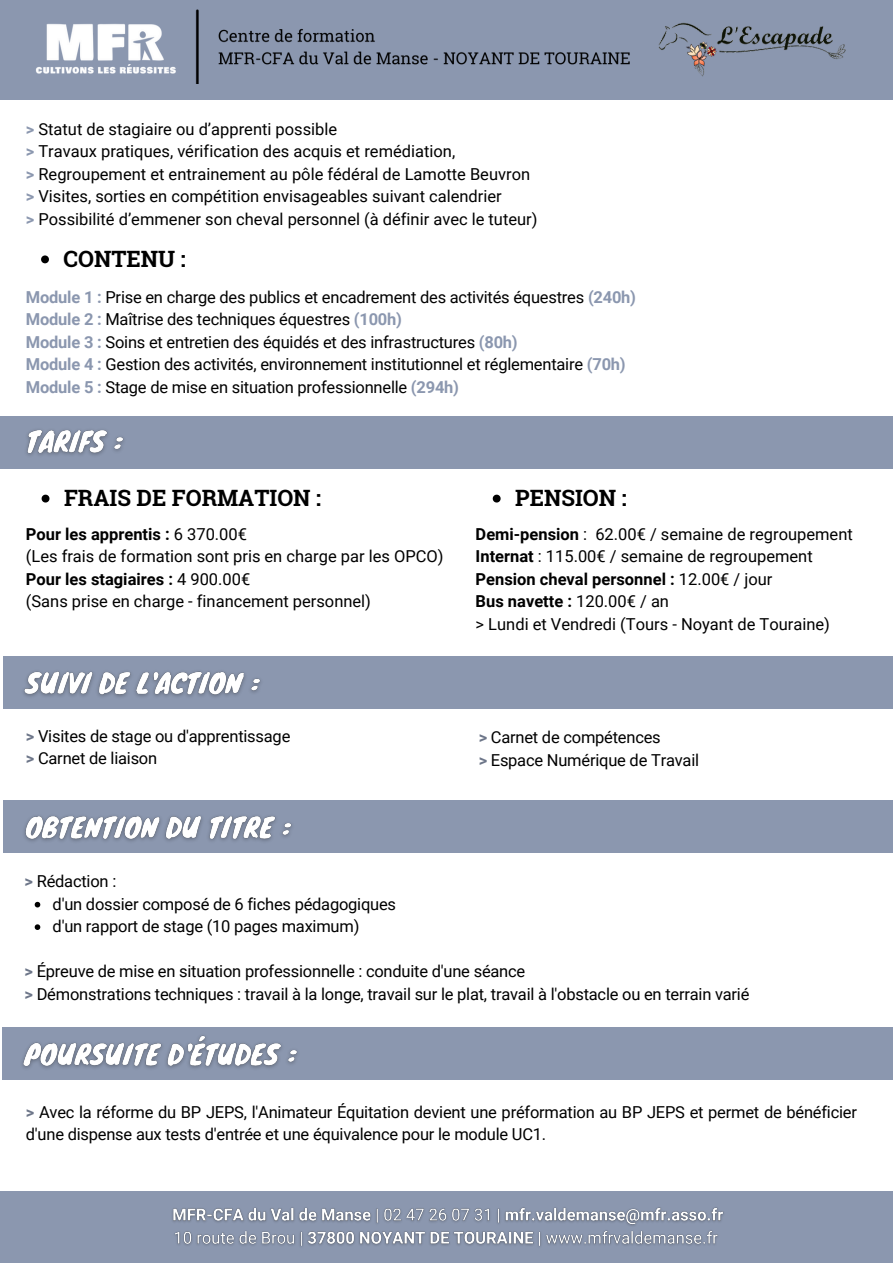
<style>
.page{position:relative;width:893px;height:1264px;background:#fff}
.page>*{position:absolute;margin:0;border:0;box-sizing:border-box;transform-origin:0 0}
.t1{font:700 22.5px "Roboto Slab";color:#000}
.t2{font:16.5px/22.5px "Roboto";letter-spacing:-.01em;color:#000}
.t3{font:700 16.5px "Roboto";color:#000}
.s1{font-weight:700;color:#8b97af}
.s2{font-weight:400}
.s3{font-weight:700}
.s4{font-weight:700;color:#6d7689}
</style>
<div class="page">
<div style="left:0;top:1191px;width:892px;height:71px;background:#8b97af"></div>
<div style="left:3px;top:656px;width:889px;height:52px;background:#8b97af"></div>
<img style="left:18px;top:671px;width:256px;height:38px">
<svg style="left:41px;top:255px;width:8px;height:8px"></svg>
<img style="left:172px;top:1207px;width:552px;height:39px">
<div style="left:0;top:416px;width:892px;height:52px;background:#8b97af"></div>
<img style="left:19px;top:430px;width:118px;height:39px">
<svg style="left:42px;top:494px;width:7px;height:8px"></svg>
<svg style="left:492px;top:494px;width:8px;height:8px"></svg>
<div style="left:3px;top:800px;width:889px;height:52px;background:#8b97af"></div>
<img style="left:18px;top:815px;width:287px;height:38px">
<div style="left:2px;top:1027px;width:890px;height:52px;background:#8b97af"></div>
<img style="left:17px;top:1035px;width:294px;height:45px">
<svg style="left:35px;top:901px;width:5px;height:6px"></svg>
<svg style="left:35px;top:924px;width:5px;height:6px"></svg>
<div style="left:0;top:0;width:892px;height:99px;background:#8b97af"></div>
<img style="left:36px;top:9px;width:594px;height:74px">
<img style="left:658px;top:22px;width:188px;height:55px">
<p class="t2" style="left:26px;top:118px;width:313px"><span class="s1">&gt;</span> Statut de stagiaire ou d’apprenti possible</p>
<p class="t2" style="left:26px;top:140px;width:431px"><span class="s1">&gt;</span> Travaux pratiques, vérification des acquis et remédiation,</p>
<p class="t2" style="left:26px;top:163px;width:505px"><span class="s1">&gt;</span> Regroupement et entrainement au pôle fédéral de Lamotte Beuvron</p>
<p class="t2" style="left:26px;top:185px;width:477px"><span class="s1">&gt;</span> Visites, sorties en compétition envisageables suivant calendrier</p>
<p class="t2" style="left:26px;top:208px;width:513px"><span class="s1">&gt;</span> Possibilité d’emmener son cheval personnel (à définir avec le tuteur)</p>
<p class="t1" style="left:64px;top:243px;width:124px">CONTENU :</p>
<p class="t2" style="left:26px;top:286px;width:611px"><span class="s1">Module 1 :</span> Prise en charge des publics et encadrement des activités équestres <span class="s1">(240h)</span></p>
<p class="t2" style="left:26px;top:308px;width:377px"><span class="s1">Module 2 :</span> Maîtrise des techniques équestres <span class="s1">(100h)</span></p>
<p class="t2" style="left:26px;top:331px;width:493px"><span class="s1">Module 3 :</span> Soins et entretien des équidés et des infrastructures <span class="s1">(80h)</span></p>
<p class="t2" style="left:26px;top:353px;width:601px"><span class="s1">Module 4 :</span> Gestion des activités, environnement institutionnel et réglementaire <span class="s1">(70h)</span></p>
<p class="t2" style="left:26px;top:376px;width:434px"><span class="s1">Module 5 :</span> Stage de mise en situation professionnelle <span class="s1">(294h)</span></p>
<p class="t1" style="left:64px;top:482px;width:258px">FRAIS DE FORMATION :</p>
<p class="t1" style="left:515px;top:482px;width:113px">PENSION :</p>
<p class="t3" style="left:26px;top:524px;width:223px">Pour les apprentis : <span class="s2">6 370.00€</span></p>
<p class="t2" style="left:26px;top:545px;width:419px">(Les frais de formation sont pris en charge par les OPCO)</p>
<p class="t3" style="left:26px;top:569px;width:226px">Pour les stagiaires : <span class="s2">4 900.00€</span></p>
<p class="t2" style="left:26px;top:590px;width:346px">(Sans prise en charge - financement personnel)</p>
<p class="t2" style="left:475px;top:523px;width:378px"><span class="s3">Demi-pension</span> : 62.00€ / semaine de regroupement</p>
<p class="t2" style="left:475px;top:545px;width:338px"><span class="s3">Internat</span> : 115.00€ / semaine de regroupement</p>
<p class="t3" style="left:475px;top:569px;width:298px">Pension cheval personnel : <span class="s2">12.00€ / jour</span></p>
<p class="t3" style="left:475px;top:592px;width:195px">Bus navette : <span class="s2">120.00€ / an</span></p>
<p class="t2" style="left:475px;top:612px;width:356px">&gt; Lundi et Vendredi (Tours - Noyant de Touraine)</p>
<p class="t2" style="left:26px;top:724px;width:266px"><span class="s4">&gt;</span> Visites de stage ou d'apprentissage</p>
<p class="t2" style="left:26px;top:747px;width:133px"><span class="s4">&gt;</span> Carnet de liaison</p>
<p class="t2" style="left:478px;top:726px;width:183px"><span class="s4">&gt;</span> Carnet de compétences</p>
<p class="t2" style="left:478px;top:748px;width:222px"><span class="s4">&gt;</span> Espace Numérique de Travail</p>
<p class="t2" style="left:25px;top:870px;width:93px"><span class="s4">&gt;</span> Rédaction :</p>
<p class="t2" style="left:53px;top:892px;width:345px">d'un dossier composé de 6 fiches pédagogiques</p>
<p class="t2" style="left:53px;top:915px;width:308px">d'un rapport de stage (10 pages maximum)</p>
<p class="t2" style="left:25px;top:960px;width:502px"><span class="s4">&gt;</span> Épreuve de mise en situation professionnelle : conduite d'une séance</p>
<p class="t2" style="left:25px;top:982px;width:726px"><span class="s4">&gt;</span> Démonstrations techniques : travail à la longe, travail sur le plat, travail à l'obstacle ou en terrain varié</p>
<p class="t2" style="left:26px;top:1100px;width:832px"><span class="s4">&gt;</span> Avec la réforme du BP JEPS, l'Animateur Équitation devient une préformation au BP JEPS et permet de bénéficier d'une dispense aux tests d'entrée et une équivalence pour le module UC1.</p>
</div>
